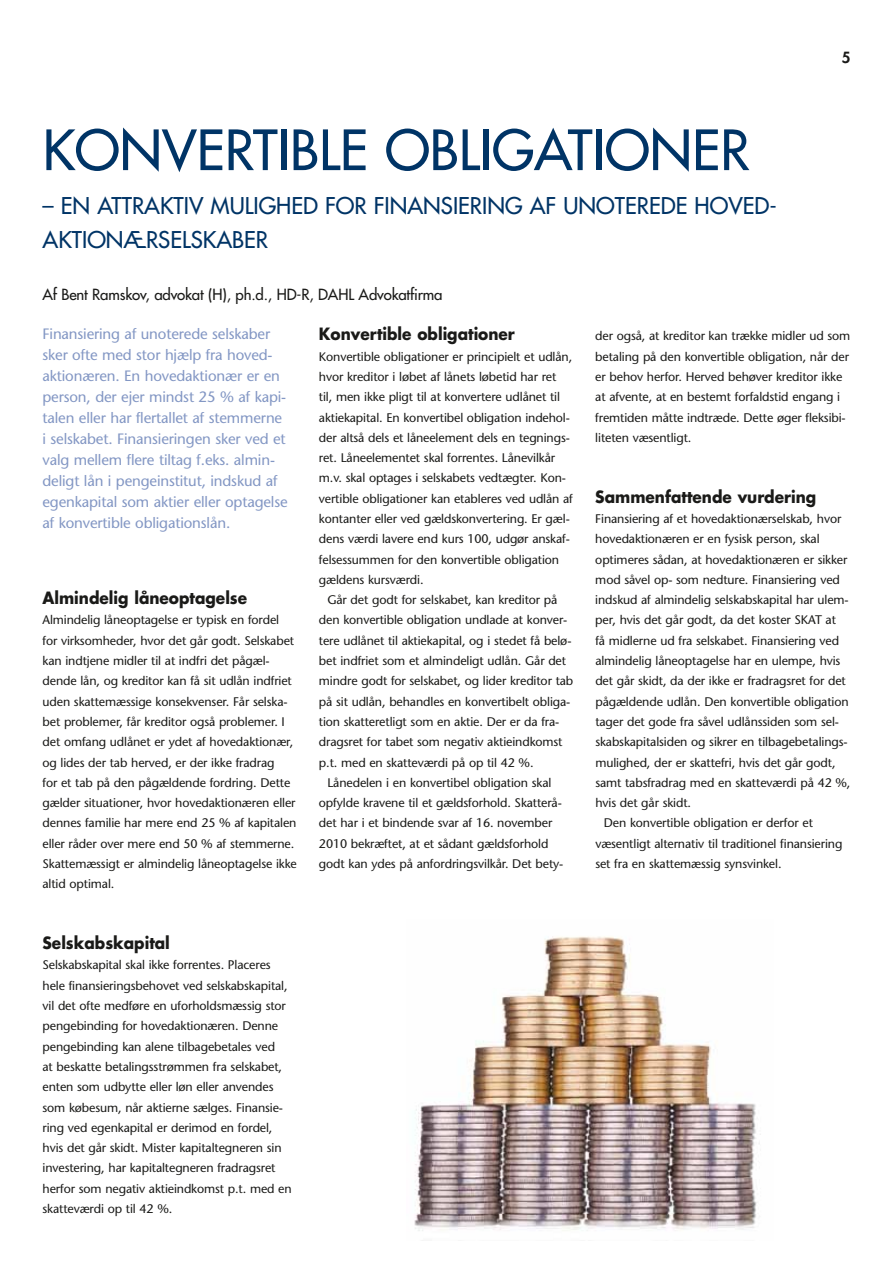
<style>
.page{position:relative;width:893px;height:1263px;background:#fff}
.page>*{position:absolute;margin:0;border:0;box-sizing:border-box;transform-origin:0 0}
.t1{font:54px "Futura";color:#003466}
.t2{font:22.5px/34.5px "Futura";color:#003466}
.t3{font:700 16.5px "Futura";color:#1a1a18;scale:.93 1}
.t4{font:15px/21px "Stone Sans";letter-spacing:-.01em;color:#8397c4}
.t5{font:15px "Futura";letter-spacing:-.01em;color:#1a1a18}
.t6{font:800 15px "Futura";color:#1a1a18}
.t7{font:12.45px/20.2px "Stone Sans";letter-spacing:-.01em;color:#1a1a18}
</style>
<div class="page">
<img style="left:414px;top:936px;width:347px;height:295px">
<h1 class="t1" style="left:43px;top:116px;width:708px">KONVERTIBLE OBLIGATIONER</h1>
<h2 class="t2" style="left:43px;top:188px;width:736px">– EN ATTRAKTIV MULIGHED FOR FINANSIERING AF UNOTEREDE HOVED-<br>AKTIONÆRSELSKABER</h2>
<p class="t5" style="left:43px;top:285px;width:402px">AF BENT RAMSKOV, ADVOKAT (H), PH.D., HD-R, DAHL ADVOKATFIRMA</p>
<p class="t6" style="left:842px;top:48px;width:10px">5</p>
<p class="t4" style="left:43px;top:323px;width:247px">Finansiering af unoterede selskaber sker ofte med stor hjælp fra hoved&shy;aktionæren. En hovedaktionær er en person, der ejer mindst 25 % af kapi&shy;talen eller har flertallet af stemmerne i selskabet. Finansieringen sker ved et valg mellem flere tiltag f.eks. almin&shy;deligt lån i pengeinstitut, indskud af egenkapital som aktier eller optagelse af konvertible obligationslån.</p>
<h3 class="t3" style="left:43px;top:587px;width:222px">Almindelig låneoptagelse</h3>
<p class="t7" style="left:43px;top:610px;width:256px">Almindelig låneoptagelse er typisk en fordel for virksomheder, hvor det går godt. Selskabet kan indtjene midler til at indfri det pågæl&shy;dende lån, og kreditor kan få sit udlån indfriet uden skattemæssige konsekvenser. Får selska&shy;bet problemer, får kreditor også problemer. I det omfang udlånet er ydet af hovedaktionær, og lides der tab herved, er der ikke fradrag<br>for et tab på den pågældende fordring. Dette gælder situationer, hvor hovedaktionæren eller dennes familie har mere end 25 % af kapitalen eller råder over mere end 50 % af stemmerne.<br>Skattemæssigt er almindelig låneoptagelse ikke altid optimal.</p>
<h3 class="t3" style="left:43px;top:932px;width:139px">Selskabskapital</h3>
<p class="t7" style="left:43px;top:955px;width:251px">Selskabskapital skal ikke forrentes. Placeres hele finansieringsbehovet ved selskabskapital, vil det ofte medføre en uforholdsmæssig stor pengebinding for hovedaktionæren. Denne pengebinding kan alene tilbagebetales ved<br>at beskatte betalingsstrømmen fra selskabet, enten som udbytte eller løn eller anvendes som købesum, når aktierne sælges. Finansie&shy;ring ved egenkapital er derimod en fordel, hvis det går skidt. Mister kapitaltegneren sin investering, har kapitaltegneren fradragsret herfor som negativ aktieindkomst p.t. med en skatteværdi op til 42 %.</p>
<h3 class="t3" style="left:319px;top:323px;width:212px">Konvertible obligationer</h3>
<p class="t7" style="left:319px;top:346px;width:256px">Konvertible obligationer er principielt et udlån, hvor kreditor i løbet af lånets løbetid har ret<br>til, men ikke pligt til at konvertere udlånet til aktiekapital. En konvertibel obligation indehol&shy;der altså dels et låneelement dels en tegnings&shy;ret. Låneelementet skal forrentes. Lånevilkår m.v. skal optages i selskabets vedtægter. Kon&shy;vertible obligationer kan etableres ved udlån af kontanter eller ved gældskonvertering. Er gæl&shy;dens værdi lavere end kurs 100, udgør anskaf&shy;felsessummen for den konvertible obligation gældens kursværdi.</p>
<p class="t7" style="left:327px;top:590px;width:232px">Går det godt for selskabet, kan kreditor på</p>
<p class="t7" style="left:319px;top:610px;width:250px">den konvertible obligation undlade at konver-</p>
<p class="t7" style="left:319px;top:630px;width:254px">tere udlånet til aktiekapital, og i stedet få belø-</p>
<p class="t7" style="left:319px;top:651px;width:249px">bet indfriet som et almindeligt udlån. Går det</p>
<p class="t7" style="left:319px;top:671px;width:256px">mindre godt for selskabet, og lider kreditor tab</p>
<p class="t7" style="left:319px;top:691px;width:253px">på sit udlån, behandles en konvertibelt obliga-</p>
<p class="t7" style="left:319px;top:711px;width:242px">tion skatteretligt som en aktie. Der er da fra-</p>
<p class="t7" style="left:319px;top:732px;width:245px">dragsret for tabet som negativ aktieindkomst</p>
<p class="t7" style="left:319px;top:752px;width:216px">p.t. med en skatteværdi på op til 42 %.</p>
<p class="t7" style="left:327px;top:772px;width:226px">Lånedelen i en konvertibel obligation skal</p>
<p class="t7" style="left:319px;top:793px;width:244px">opfylde kravene til et gældsforhold. Skatterå-</p>
<p class="t7" style="left:319px;top:813px;width:235px">det har i et bindende svar af 16. november</p>
<p class="t7" style="left:319px;top:833px;width:231px">2010 bekræftet, at et sådant gældsforhold</p>
<p class="t7" style="left:319px;top:854px;width:246px">godt kan ydes på anfordringsvilkår. Det bety-</p>
<p class="t7" style="left:595px;top:326px;width:257px">der også, at kreditor kan trække midler ud som betaling på den konvertible obligation, når der er behov herfor. Herved behøver kreditor ikke at afvente, at en bestemt forfaldstid engang i fremtiden måtte indtræde. Dette øger fleksibi&shy;liteten væsentligt.</p>
<h3 class="t3" style="left:595px;top:485px;width:239px">Sammenfattende vurdering</h3>
<p class="t7" style="left:595px;top:508px;width:248px">Finansiering af et hovedaktionærselskab, hvor</p>
<p class="t7" style="left:595px;top:529px;width:226px">hovedaktionæren er en fysisk person, skal</p>
<p class="t7" style="left:595px;top:549px;width:254px">optimeres sådan, at hovedaktionæren er sikker</p>
<p class="t7" style="left:595px;top:569px;width:246px">mod såvel op- som nedture. Finansiering ved</p>
<p class="t7" style="left:595px;top:590px;width:255px">indskud af almindelig selskabskapital har ulem-</p>
<p class="t7" style="left:595px;top:610px;width:242px">per, hvis det går godt, da det koster SKAT at</p>
<p class="t7" style="left:595px;top:630px;width:245px">få midlerne ud fra selskabet. Finansiering ved</p>
<p class="t7" style="left:595px;top:651px;width:247px">almindelig låneoptagelse har en ulempe, hvis</p>
<p class="t7" style="left:595px;top:671px;width:252px">det går skidt, da der ikke er fradragsret for det</p>
<p class="t7" style="left:595px;top:691px;width:255px">pågældende udlån. Den konvertible obligation</p>
<p class="t7" style="left:595px;top:711px;width:245px">tager det gode fra såvel udlånssiden som sel-</p>
<p class="t7" style="left:595px;top:732px;width:254px">skabskapitalsiden og sikrer en tilbagebetalings-</p>
<p class="t7" style="left:595px;top:752px;width:242px">mulighed, der er skattefri, hvis det går godt,</p>
<p class="t7" style="left:595px;top:772px;width:257px">samt tabsfradrag med en skatteværdi på 42 %,</p>
<p class="t7" style="left:595px;top:793px;width:97px">hvis det går skidt.</p>
<p class="t7" style="left:604px;top:813px;width:211px">Den konvertible obligation er derfor et</p>
<p class="t7" style="left:595px;top:833px;width:249px">væsentligt alternativ til traditionel finansiering</p>
<p class="t7" style="left:595px;top:853px;width:188px">set fra en skattemæssig synsvinkel.</p>
</div>
